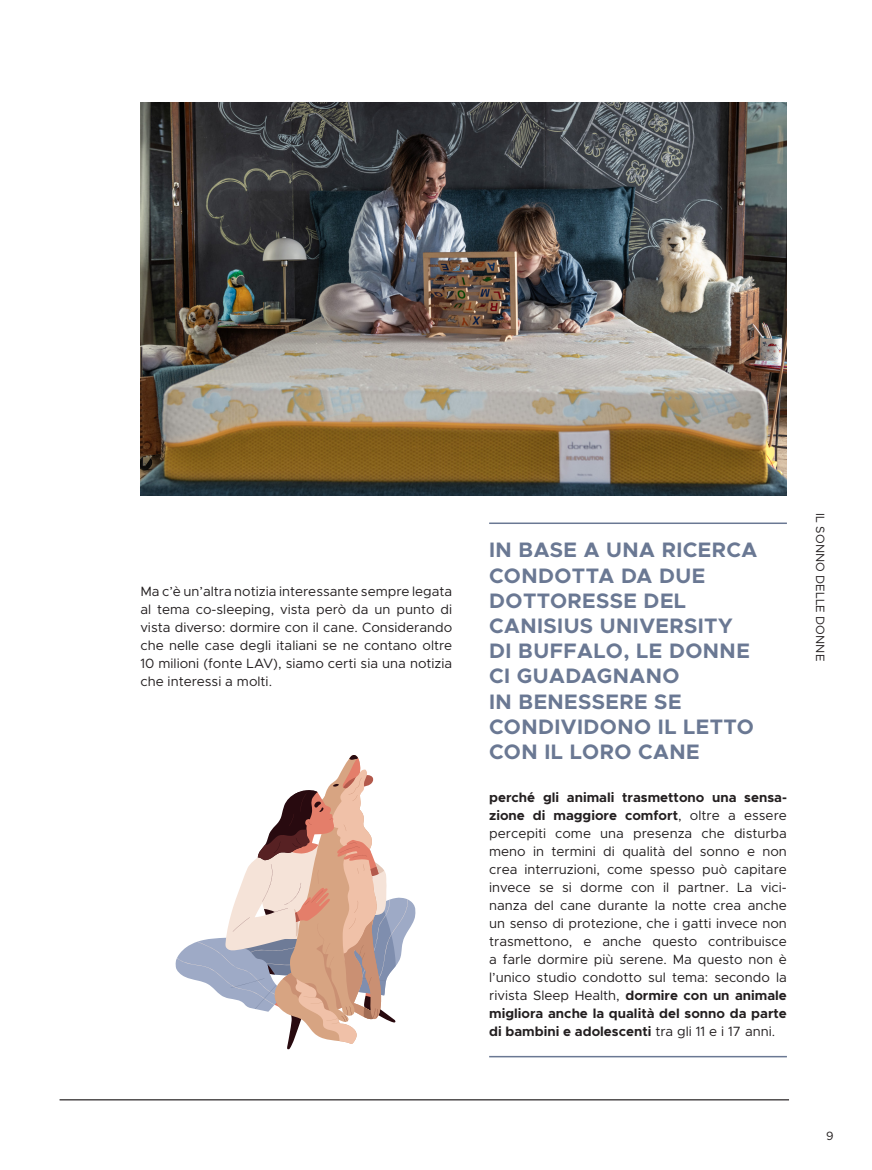
<style>
.page{position:relative;width:872px;height:1170px;background:#fff}
.page>*{position:absolute;margin:0;border:0;box-sizing:border-box;transform-origin:0 0}
.intro{font:700 21px/25.2px "Metropolis";letter-spacing:.02em;color:#6a7893}
.testo{font:13.5px/18px "Metropolis";color:#231f20;text-align:justify}
.t1{font:12px "Metropolis";color:#231f20}
.s1{font-weight:700}
</style>
<div class="page">
<hr style="left:0;top:0;width:1px;height:1169px;background:#e2e8e6">
<hr style="left:60px;top:1098px;width:729px;height:2px;background:#231f20">
<hr style="left:489px;top:522px;width:298px;height:2px;background:#6a7893">
<hr style="left:489px;top:1055px;width:298px;height:2px;background:#6a7893">
<svg style="left:175px;top:755px;width:240px;height:294px"></svg>
<svg style="left:233px;top:917px;width:17px;height:14px"></svg>
<img style="left:140px;top:103px;width:647px;height:392px">
<p class="testo" style="left:140px;top:582px;width:313px">Ma c’è un’altra notizia interessante sempre legata al tema co-sleeping, vista però da un punto di vista diverso: dormire con il cane. Considerando che nelle case degli italiani se ne contano oltre 10 milioni (fonte LAV), siamo certi sia una notizia che interessi a molti.</p>
<p class="intro" style="left:489px;top:537px;width:269px">IN BASE A UNA RICERCA<br>CONDOTTA DA DUE<br>DOTTORESSE DEL<br>CANISIUS UNIVERSITY<br>DI BUFFALO, LE DONNE<br>CI GUADAGNANO<br>IN BENESSERE SE<br>CONDIVIDONO IL LETTO<br>CON IL LORO CANE</p>
<p class="testo" style="left:489px;top:788px;width:299px"><span class="s1">perché gli animali trasmettono una sensa&shy;zione di maggiore comfort</span>, oltre a essere percepiti come una presenza che disturba meno in termini di qualità del sonno e non crea interruzioni, come spesso può capitare invece se si dorme con il partner. La vici&shy;nanza del cane durante la notte crea anche un senso di protezione, che i gatti invece non trasmettono, e anche questo contribuisce a farle dormire più serene. Ma questo non è l’unico studio condotto sul tema: secondo la rivista Sleep Health, <span class="s1">dormire con un animale migliora anche la qualità del sonno da parte di bambini e adolescenti</span> tra gli 11 e i 17 anni.</p>
<p class="t1" style="left:827px;top:513px;width:149px;rotate:90deg">IL SONNO DELLE DONNE</p>
<p class="t1" style="left:826px;top:1128px;width:9px">9</p>
</div>
